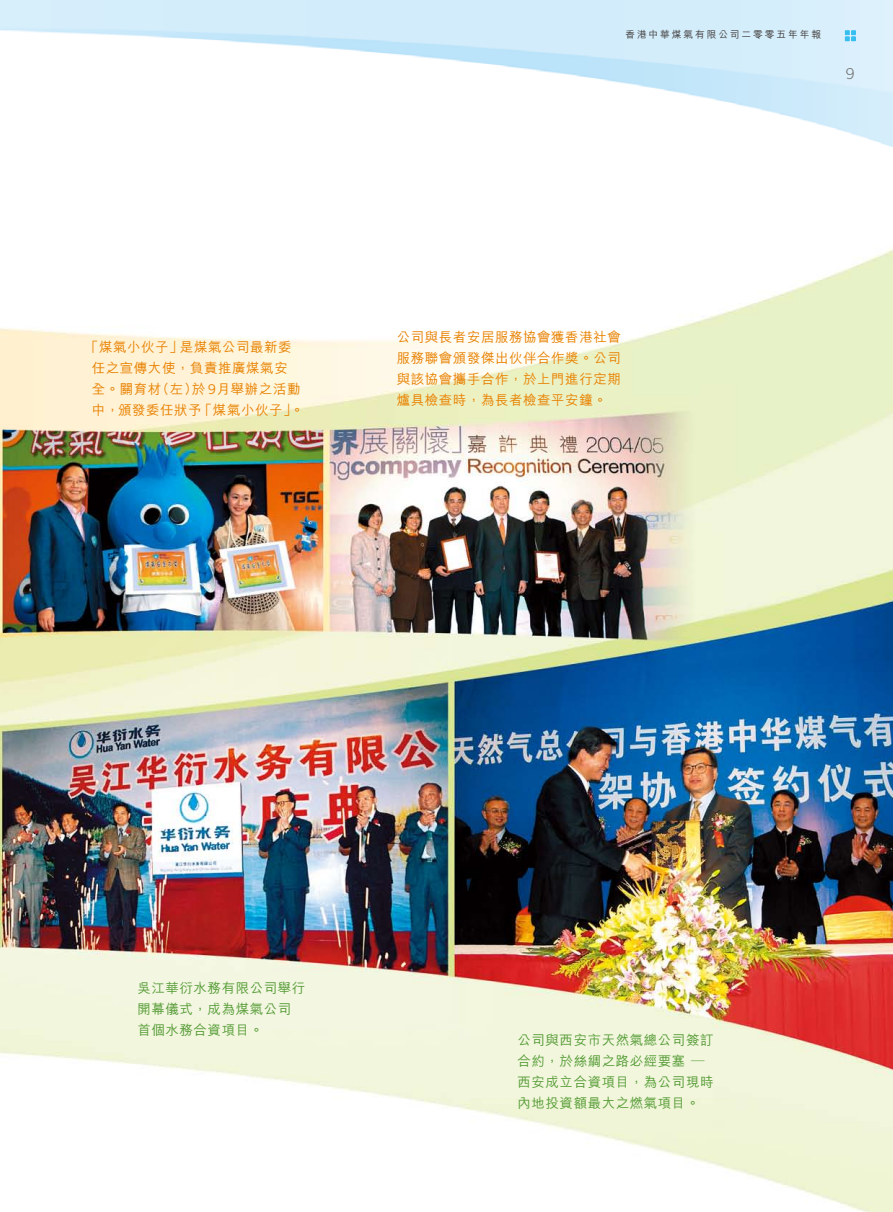
<style>
.page{position:relative;width:893px;height:1212px;background:#fff}
.page>*{position:absolute;margin:0;border:0;box-sizing:border-box;transform-origin:0 0}
.t1{font:500 13.5px/21px "M Hei HK";letter-spacing:.04em;color:#e88100;text-align:justify}
.t2{font:500 13.5px/21px "M Hei HK";letter-spacing:.04em;color:#549b35}
.t3{font:500 9.75px "M Hei HK";letter-spacing:.19em;color:#3f3b3a}
.s1{font-family:"Trade Gothic";font-weight:400}
</style>
<div class="page">
<svg style="left:845px;top:30px;width:11px;height:11px"></svg>
<img style="left:0;top:86px;width:893px;height:1126px">
<p class="t3" style="left:625px;top:27px;width:197px">香港中華煤氣有限公司二零零五年年報</p>
<p class="t1" style="left:92px;top:335px;width:214px;text-align:left;text-indent:-7px">「煤氣小伙子」是煤氣公司最新委任之宣傳大使，負責推廣煤氣安全。關育材（左）於<span class="s1">9</span>月舉辦之活動中，頒發委任狀予「煤氣小伙子」。</p>
<p class="t1" style="left:397px;top:326px;width:226px">公司與長者安居服務協會獲香港社會服務聯會頒發傑出伙伴合作獎。公司與該協會攜手合作，於上門進行定期爐具檢查時，為長者檢查平安鐘。</p>
<p class="t2" style="left:137px;top:976px;width:169px">吳江華衍水務有限公司舉行開幕儀式，成為煤氣公司首個水務合資項目。</p>
<p class="t2" style="left:517px;top:1029px;width:198px">公司與西安市天然氣總公司簽訂合約，於絲綢之路必經要塞 —西安成立合資項目，為公司現時內地投資額最大之燃氣項目。</p>
</div>
